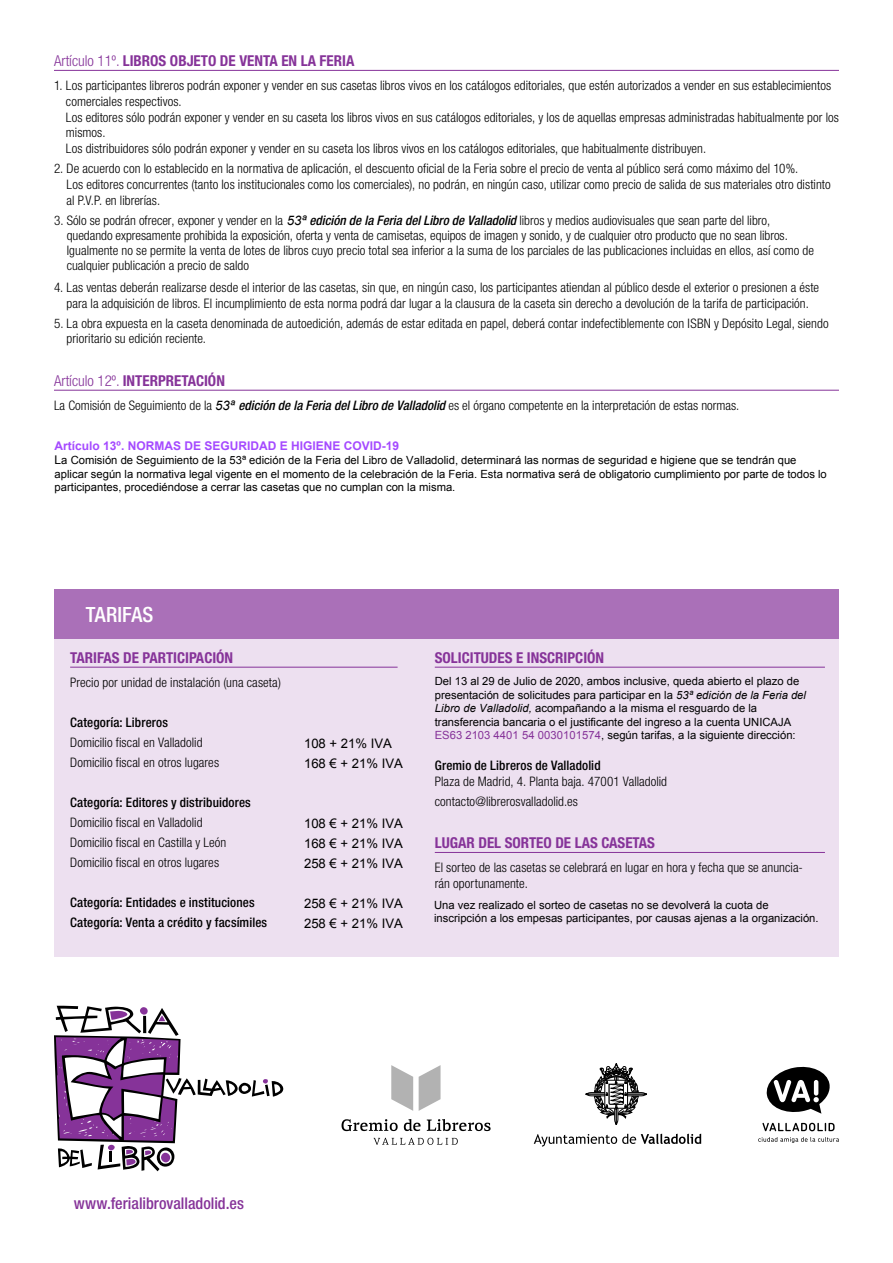
<style>
.page{position:relative;width:893px;height:1263px;background:#fff}
.page>*{position:absolute;margin:0;border:0;box-sizing:border-box;transform-origin:0 0}
.t1{font:500 condensed 21px "Helvetica Neue";letter-spacing:.005em;color:#fff}
.t2{font:500 condensed 16.2px "Helvetica Neue";color:#863399}
.t3{font:700 condensed 15px "Helvetica Neue";color:#863399}
.t4{font:300 condensed 13.2px/15.8px "Helvetica Neue";letter-spacing:.005em;color:#000}
.t5{font:500 condensed 13.2px "Helvetica Neue";letter-spacing:.01em;color:#000}
.t6{font:13.2px "Arial";color:#000}
.t7{font:700 12px "Arial";color:#a54aff}
.t8{font:11.25px/13.4px "Arial";color:#000}
.s1{font-weight:300}
.s2{font-family:"Arial";font-weight:400;font-style:italic;font-stretch:normal}
.s3{font-weight:500;font-style:italic}
.s4{font-size:12px}
.s5{font-style:italic}
.s6{color:#863399}
</style>
<div class="page">
<div style="left:54px;top:631px;width:785px;height:326px;background:#ede0f0"></div>
<div style="left:54px;top:589px;width:785px;height:50px;background:#aa70b8"></div>
<svg style="left:54px;top:1006px;width:229px;height:165px"></svg>
<svg style="left:391px;top:1065px;width:22px;height:46px"></svg>
<svg style="left:419px;top:1065px;width:22px;height:46px"></svg>
<svg style="left:373px;top:1138px;width:85px;height:7px"></svg>
<svg style="left:342px;top:1119px;width:149px;height:12px"></svg>
<svg style="left:585px;top:1063px;width:62px;height:62px"></svg>
<svg style="left:534px;top:1134px;width:167px;height:12px"></svg>
<svg style="left:766px;top:1066px;width:64px;height:48px"></svg>
<svg style="left:762px;top:1123px;width:73px;height:8px"></svg>
<svg style="left:758px;top:1137px;width:81px;height:6px"></svg>
<hr style="left:70px;top:667px;width:328px;height:1px;background:#863399">
<hr style="left:435px;top:667px;width:390px;height:1px;background:#863399">
<hr style="left:435px;top:852px;width:390px;height:1px;background:#863399">
<hr style="left:54px;top:70px;width:785px;height:1px;background:#863399">
<hr style="left:54px;top:390px;width:785px;height:1px;background:#863399">
<p class="t3" style="left:54px;top:52px;width:302px"><span class="s1">Artículo 11º.</span> LIBROS OBJETO DE VENTA EN LA FERIA</p>
<p class="t4" style="left:66px;top:78px;width:775px;text-indent:-12px">1. Los participantes libreros podrán exponer y vender en sus casetas libros vivos en los catálogos editoriales, que estén autorizados a vender en sus establecimientos comerciales respectivos.<br>Los editores sólo podrán exponer y vender en su caseta los libros vivos en sus catálogos editoriales, y los de aquellas empresas administradas habitualmente por los mismos.<br>Los distribuidores sólo podrán exponer y vender en su caseta los libros vivos en los catálogos editoriales, que habitualmente distribuyen.</p>
<p class="t4" style="left:67px;top:161px;width:766px;text-indent:-13px">2. De acuerdo con lo establecido en la normativa de aplicación, el descuento oficial de la Feria sobre el precio de venta al público será como máximo del 10%.<br>Los editores concurrentes (tanto los institucionales como los comerciales), no podrán, en ningún caso, utilizar como precio de salida de sus materiales otro distinto al P.V.P. en librerías.</p>
<p class="t4" style="left:67px;top:212px;width:749px;line-height:15.1px;text-indent:-13px">3. Sólo se podrán ofrecer, exponer y vender en la <span class="s2">53ª</span> <span class="s3">edición de la Feria del Libro de Valladolid</span> libros y medios audiovisuales que sean parte del libro, quedando expresamente prohibida la exposición, oferta y venta de camisetas, equipos de imagen y sonido, y de cualquier otro producto que no sean libros.<br>Igualmente no se permite la venta de lotes de libros cuyo precio total sea inferior a la suma de los parciales de las publicaciones incluidas en ellos, así como de cualquier publicación a precio de saldo</p>
<p class="t4" style="left:54px;top:279px;width:767px;text-align:center">4. Las ventas deberán realizarse desde el interior de las casetas, sin que, en ningún caso, los participantes atiendan al público desde el exterior o presionen a éste para la adquisición de libros. El incumplimiento de esta norma podrá dar lugar a la clausura de la caseta sin derecho a devolución de la tarifa de participación.</p>
<p class="t4" style="left:67px;top:315px;width:763px;text-indent:-13px">5. La obra expuesta en la caseta denominada de autoedición, además de estar editada en papel, deberá contar indefectiblemente con ISBN y Depósito Legal, siendo prioritario su edición reciente.</p>
<p class="t3" style="left:54px;top:371px;width:172px"><span class="s1">Artículo 12º.</span> INTERPRETACIÓN</p>
<p class="t4" style="left:54px;top:397px;width:687px">La Comisión de Seguimiento de la <span class="s2">53ª</span> <span class="s3">edición de la Feria del Libro de Valladolid</span> es el órgano competente en la interpretación de estas normas.</p>
<p class="t7" style="left:55px;top:437px;width:346px">Artículo 13º. NORMAS DE SEGURIDAD E HIGIENE COVID-19</p>
<p class="t8" style="left:55px;top:453px;width:774px"><span class="s4">L</span>a Comisión de Seguimiento de la 53ª edición de la Feria del Libro de Valladolid, determinará las normas de seguridad e higiene que se tendrán que aplicar según la normativa legal vigente en el momento de la celebración de la Feria. Esta normativa será de obligatorio cumplimiento por parte de todos lo participantes, procediéndose a cerrar las casetas que no cumplan con la misma.</p>
<h1 class="t1" style="left:86px;top:602px;width:69px">TARIFAS</h1>
<p class="t3" style="left:70px;top:648px;width:165px">TARIFAS DE PARTICIPACIÓN</p>
<p class="t4" style="left:70px;top:674px;width:212px">Precio por unidad de instalación (una caseta)</p>
<p class="t5" style="left:70px;top:714px;width:99px">Categoría: Libreros</p>
<p class="t4" style="left:70px;top:734px;width:134px">Domicilio fiscal en Valladolid</p>
<p class="t6" style="left:304px;top:734px;width:89px">108 + 21% IVA</p>
<p class="t4" style="left:70px;top:754px;width:150px">Domicilio fiscal en otros lugares</p>
<p class="t6" style="left:304px;top:754px;width:100px">168 € + 21% IVA</p>
<p class="t5" style="left:70px;top:794px;width:182px">Categoría: Editores y distribuidores</p>
<p class="t4" style="left:70px;top:814px;width:134px">Domicilio fiscal en Valladolid</p>
<p class="t6" style="left:304px;top:814px;width:100px">108 € + 21% IVA</p>
<p class="t4" style="left:70px;top:834px;width:158px">Domicilio fiscal en Castilla y León</p>
<p class="t6" style="left:304px;top:834px;width:100px">168 € + 21% IVA</p>
<p class="t4" style="left:70px;top:854px;width:150px">Domicilio fiscal en otros lugares</p>
<p class="t6" style="left:304px;top:854px;width:100px">258 € + 21% IVA</p>
<p class="t5" style="left:70px;top:894px;width:186px">Categoría: Entidades e instituciones</p>
<p class="t6" style="left:304px;top:894px;width:100px">258 € + 21% IVA</p>
<p class="t5" style="left:70px;top:914px;width:198px">Categoría: Venta a crédito y facsímiles</p>
<p class="t6" style="left:304px;top:914px;width:100px">258 € + 21% IVA</p>
<p class="t3" style="left:435px;top:648px;width:171px">SOLICITUDES E INSCRIPCIÓN</p>
<p class="t8" style="left:435px;top:675px;width:373px">Del 13 al 29 de Julio de 2020, ambos inclusive, queda abierto el plazo de presentación de solicitudes para participar en la <span class="s5">53ª edición de la Feria del Libro de Valladolid,</span> acompañando a la misma el resguardo de la transferencia bancaria o el justificante del ingreso a la cuenta UNICAJA <span class="s6">ES63 2103 4401 54 0030101574</span>, según tarifas, a la siguiente dirección:</p>
<p class="t5" style="left:435px;top:757px;width:167px">Gremio de Libreros de Valladolid</p>
<p class="t4" style="left:435px;top:771px;width:234px;line-height:20px">Plaza de Madrid, 4. Planta baja. 47001 Valladolid contacto@librerosvalladolid.es</p>
<p class="t3" style="left:435px;top:833px;width:222px">LUGAR DEL SORTEO DE LAS CASETAS</p>
<p class="t4" style="left:435px;top:860px;width:370px">El sorteo de las casetas se celebrará en lugar en hora y fecha que se anuncia&shy;rán oportunamente.</p>
<p class="t8" style="left:434px;top:898px;width:386px">Una vez realizado el sorteo de casetas no se devolverá la cuota de inscripción a los empesas participantes, por causas ajenas a la organización.</p>
<p class="t2" style="left:74px;top:1193px;width:172px">www.ferialibrovalladolid.es</p>
</div>
